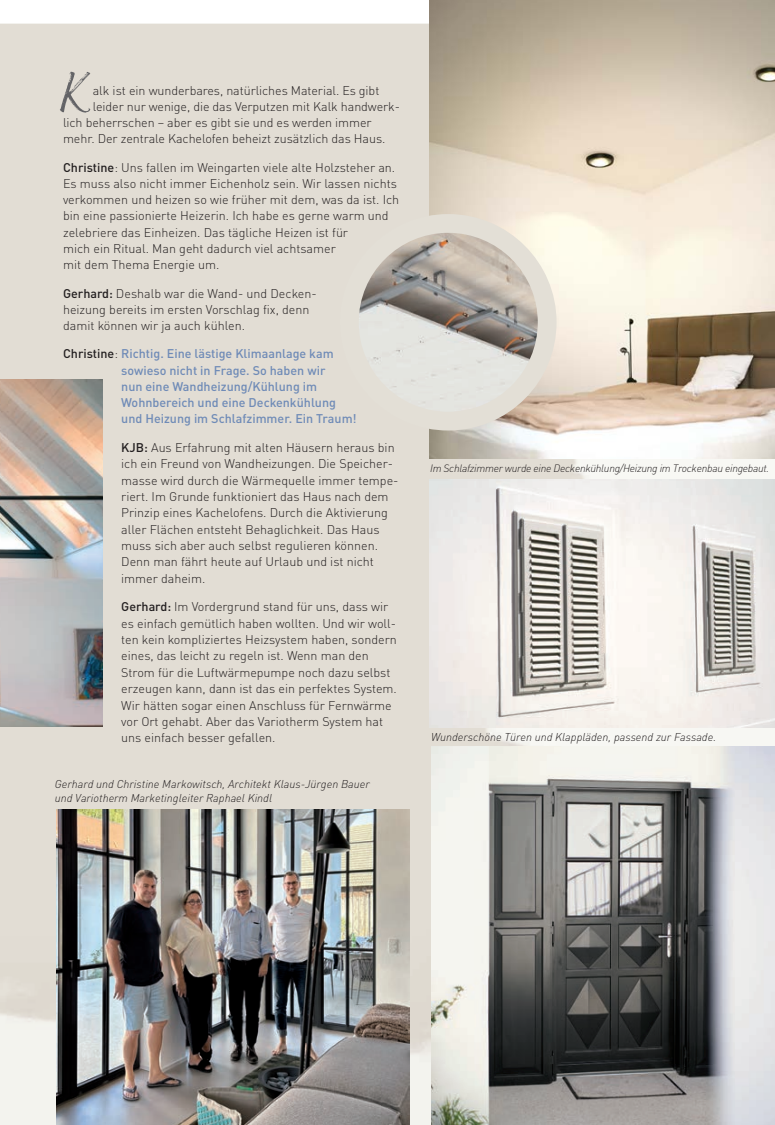
<style>
.page{position:relative;width:775px;height:1125px;background:#fff}
.page>*{position:absolute;margin:0;border:0;box-sizing:border-box;transform-origin:0 0}
.t1{font:66.75px "Nervous";color:#636366}
.t2{font:300 12.5px/16.4px "DIN Pro";color:#231f20}
.t3{font:500 12.5px/16.2px "DIN Pro";color:#6f8bb7}
.t4{font:italic 300 11.25px/13.5px "DIN Pro";color:#231f20}
.t5{font:italic 300 10.62px "DIN Pro";letter-spacing:-.025em;color:#231f20}
.s1{font-weight:500}
.s2{color:#231f20}
.s3{font-weight:300;color:#231f20}
</style>
<div class="page">
<div style="left:0;top:24px;width:774px;height:1100px;background:#e2ddd4"></div>
<img style="left:429px;top:0;width:345px;height:458px">
<img style="left:431px;top:747px;width:343px;height:377px">
<img style="left:429px;top:479px;width:345px;height:248px">
<img style="left:56px;top:809px;width:353px;height:315px">
<img style="left:0;top:379px;width:102px;height:347px">
<img style="left:0;top:809px;width:23px;height:239px">
<img style="left:349px;top:223px;width:198px;height:198px;border-radius:99px">
<div style="left:340px;top:214px;width:216px;height:216px;border:19px solid #e3dfd6;border-radius:50%"></div>
<h1 class="t1" style="left:60px;top:53px;width:26px">K</h1>
<p class="t2" style="left:93px;top:81px;width:288px">alk ist ein wunderbares, natürliches Material. Es gibt</p>
<p class="t2" style="left:93px;top:97px;width:309px">leider nur wenige, die das Verputzen mit Kalk handwerk-</p>
<p class="t2" style="left:63px;top:113px;width:310px">lich beherrschen – aber es gibt sie und es werden immer</p>
<p class="t2" style="left:63px;top:130px;width:324px">mehr. Der zentrale Kachelofen beheizt zusätzlich das Haus.</p>
<p class="t2" style="left:63px;top:158px;width:337px"><span class="s1">Christine</span>: Uns fallen im Weingarten viele alte Holzsteher an.<br>Es muss also nicht immer Eichenholz sein. Wir lassen nichts verkommen und heizen so wie früher mit dem, was da ist. Ich bin eine passionierte Heizerin. Ich habe es gerne warm und zelebriere das Einheizen. Das tägliche Heizen ist für<br>mich ein Ritual. Man geht dadurch viel achtsamer<br>mit dem Thema Energie um.</p>
<p class="t2" style="left:63px;top:284px;width:255px"><span class="s1">Gerhard:</span> Deshalb war die Wand- und Decken&shy;heizung bereits im ersten Vorschlag fix, denn damit können wir ja auch kühlen.</p>
<p class="t3" style="left:121px;top:344px;width:237px;text-indent:-58px"><span class="s2">Christine</span><span class="s3">:</span> Richtig. Eine lästige Klimaanlage kam sowieso nicht in Frage. So haben wir<br>nun eine Wandheizung/Kühlung im Wohnbereich und eine Deckenkühlung und Heizung im Schlafzimmer. Ein Traum!</p>
<p class="t2" style="left:121px;top:438px;width:279px"><span class="s1">KJB:</span> Aus Erfahrung mit alten Häusern heraus bin ich ein Freund von Wandheizungen. Die Speicher&shy;masse wird durch die Wärmequelle immer tempe&shy;riert. Im Grunde funktioniert das Haus nach dem Prinzip eines Kachelofens. Durch die Aktivierung aller Flächen entsteht Behaglichkeit. Das Haus muss sich aber auch selbst regulieren können.<br>Denn man fährt heute auf Urlaub und ist nicht immer daheim.</p>
<p class="t2" style="left:121px;top:597px;width:277px"><span class="s1">Gerhard:</span> Im Vordergrund stand für uns, dass wir es einfach gemütlich haben wollten. Und wir woll&shy;ten kein kompliziertes Heizsystem haben, sondern eines, das leicht zu regeln ist. Wenn man den Strom für die Luftwärmepumpe noch dazu selbst erzeugen kann, dann ist das ein perfektes System.<br>Wir hätten sogar einen Anschluss für Fernwärme vor Ort gehabt. Aber das Variotherm System hat uns einfach besser gefallen.</p>
<p class="t4" style="left:55px;top:777px;width:316px">Gerhard und Christine Markowitsch, Architekt Klaus-Jürgen Bauer und Variotherm Marketingleiter Raphael Kindl</p>
<p class="t5" style="left:430px;top:462px;width:340px">Im Schlafzimmer wurde eine Deckenkühlung/Heizung im Trockenbau eingebaut.</p>
<p class="t4" style="left:431px;top:730px;width:286px">Wunderschöne Türen und Klappläden, passend zur Fassade.</p>
</div>
